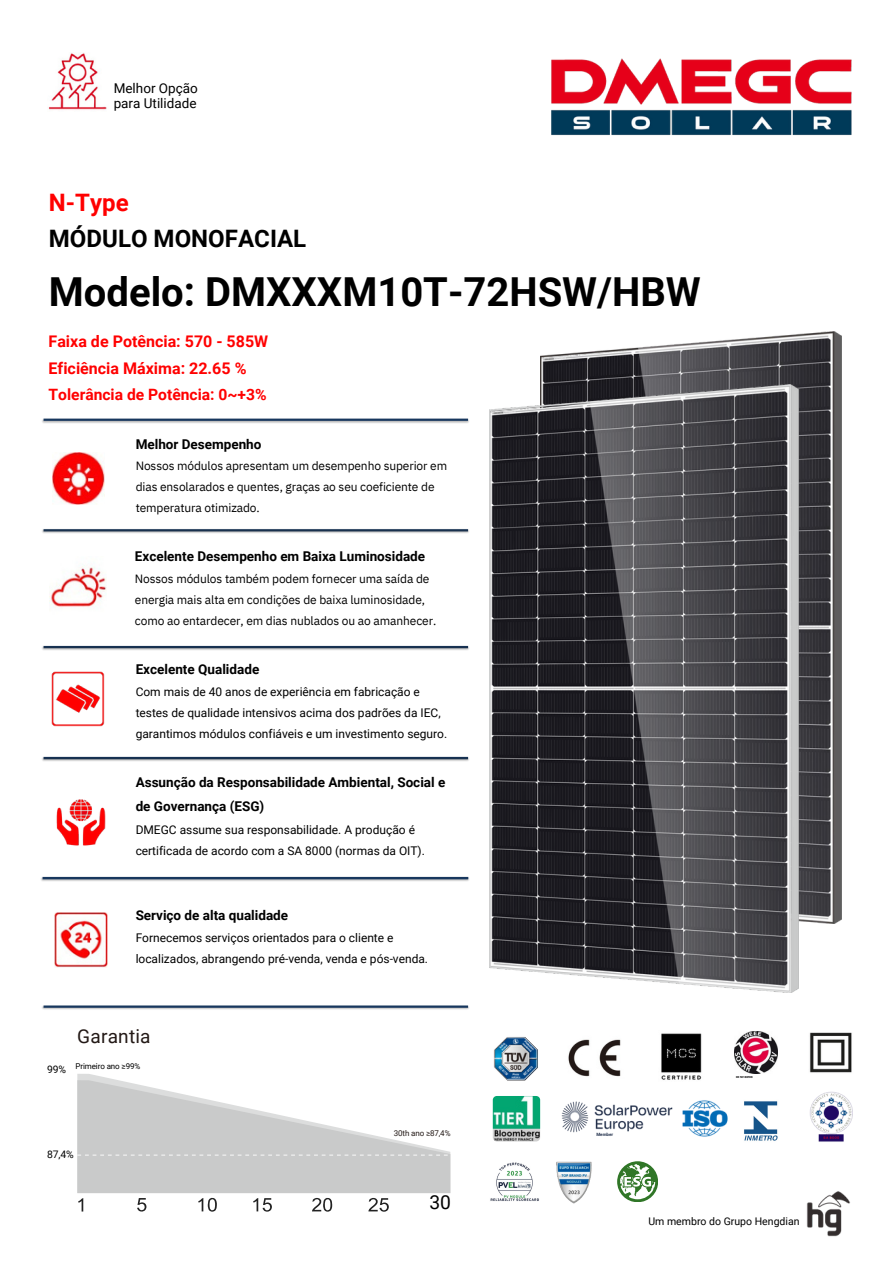
<style>
.page{position:relative;width:894px;height:1264px;background:#fff}
.page>*{position:absolute;margin:0;border:0;box-sizing:border-box;transform-origin:0 0}
.t1{font:700 39.9px "Roboto";color:#000}
.t2{font:700 24px/35.4px "Roboto";color:#000}
.t3{font:19.2px "Roboto";color:#000}
.t4{font:19.05px "Roboto";letter-spacing:.01em;color:#231916}
.t5{font:700 16.05px "Roboto";color:#f00}
.t6{font:700 15.6px "Roboto";color:#f00}
.t7{font:700 13.5px/23.7px "Roboto";color:#000}
.t8{font:13.5px/15.8px "Roboto";color:#000}
.t9{font:12px/21px "Roboto";color:#000}
.t10{font:12px/21px "IBM Plex Sans";letter-spacing:-.01em;color:#000}
.t11{font:10.5px "Roboto";color:#000}
.t12{font:10.35px "Roboto";color:#000}
.t13{font:7.95px "Roboto";letter-spacing:-.015em;color:#000}
.t14{font:7.95px "Roboto";letter-spacing:-.015em;color:#231916}
.t15{font:700 4.5px "Roboto";color:#212f4b}
.t16{font:700 2.7px "Roboto";color:#000}
.s1{color:#f00}
</style>
<div class="page">
<img style="left:551px;top:58px;width:301px;height:77px">
<img style="left:806px;top:1191px;width:44px;height:46px">
<img style="left:48px;top:53px;width:59px;height:57px">
<img style="left:540px;top:332px;width:301px;height:591px">
<img style="left:42px;top:418px;width:427px;height:5px">
<hr style="left:44px;top:418px;width:424px;height:3px;background:#17375e">
<img style="left:42px;top:529px;width:427px;height:4px">
<img style="left:42px;top:645px;width:427px;height:5px">
<img style="left:42px;top:756px;width:427px;height:5px">
<img style="left:41px;top:876px;width:428px;height:5px">
<hr style="left:43px;top:877px;width:425px;height:2px;background:#17375e">
<img style="left:56px;top:799px;width:49px;height:47px">
<img style="left:42px;top:1005px;width:427px;height:5px">
<hr style="left:44px;top:1005px;width:424px;height:2px;background:#17375e">
<img style="left:51px;top:671px;width:53px;height:55px">
<img style="left:52px;top:452px;width:52px;height:53px">
<img style="left:49px;top:564px;width:58px;height:43px">
<img style="left:489px;top:384px;width:309px;height:608px">
<img style="left:54px;top:912px;width:53px;height:55px">
<img style="left:494px;top:1037px;width:44px;height:44px">
<img style="left:568px;top:1039px;width:53px;height:38px">
<img style="left:661px;top:1033px;width:41px;height:47px">
<img style="left:734px;top:1031px;width:43px;height:42px">
<img style="left:809px;top:1032px;width:43px;height:41px">
<img style="left:561px;top:1101px;width:112px;height:32px">
<img style="left:682px;top:1100px;width:46px;height:37px">
<img style="left:810px;top:1091px;width:43px;height:51px">
<img style="left:492px;top:1095px;width:48px;height:46px;border-radius:4px">
<img style="left:744px;top:1101px;width:34px;height:40px">
<svg style="left:77px;top:1074px;width:373px;height:137px"></svg>
<img style="left:556px;top:1161px;width:36px;height:43px">
<img style="left:490px;top:1162px;width:49px;height:39px">
<svg style="left:617px;top:1161px;width:40px;height:40px"></svg>
<p class="t8" style="left:114px;top:80px;width:86px">Melhor Opção para Utilidade</p>
<p class="t2" style="left:49px;top:185px;width:259px"><span class="s1">N-Type<br></span>MÓDULO MONOFACIAL</p>
<h5 class="t1" style="left:49px;top:269px;width:653px">Modelo: DMXXXM10T-72HSW/HBW</h5>
<p class="t5" style="left:49px;top:332px;width:221px">Faixa de Potência: 570 - 585W</p>
<p class="t5" style="left:49px;top:359px;width:199px">Eficiência Máxima: 22.65 %</p>
<p class="t6" style="left:49px;top:386px;width:219px">Tolerância de Potência: 0~+3%</p>
<p class="t7" style="left:136px;top:432px;width:127px">Melhor Desempenho</p>
<h3 class="t10" style="left:136px;top:455px;width:313px">Nossos módulos apresentam um desempenho superior em dias ensolarados e quentes, graças ao seu coeficiente de temperatura otimizado.</h3>
<p class="t7" style="left:135px;top:544px;width:292px">Excelente Desempenho em Baixa Luminosidade</p>
<p class="t10" style="left:135px;top:567px;width:303px">Nossos módulos também podem fornecer uma saída de energia mais alta em condições de baixa luminosidade, como ao entardecer, em dias nublados ou ao amanhecer.</p>
<p class="t7" style="left:136px;top:657px;width:125px">Excelente Qualidade</p>
<p class="t9" style="left:136px;top:681px;width:313px">Com mais de 40 anos de experiência em fabricação e testes de qualidade intensivos acima dos padrões da IEC, garantimos módulos confiáveis e um investimento seguro.</p>
<p class="t7" style="left:136px;top:771px;width:311px">Assunção da Responsabilidade Ambiental, Social e de Governança (ESG)</p>
<h5 class="t9" style="left:136px;top:819px;width:291px">DMEGC assume sua responsabilidade. A produção é certificada de acordo com a SA 8000 (normas da OIT).</h5>
<p class="t7" style="left:136px;top:903px;width:154px">Serviço de alta qualidade</p>
<p class="t9" style="left:136px;top:927px;width:294px">Fornecemos serviços orientados para o cliente e localizados, abrangendo pré-venda, venda e pós-venda.</p>
<p class="t12" style="left:47px;top:1063px;width:20px">99%</p>
<p class="t4" style="left:77px;top:1025px;width:75px">Garantia</p>
<p class="t13" style="left:76px;top:1061px;width:66px">Primeiro ano ≥99%</p>
<p class="t12" style="left:47px;top:1148px;width:28px">87,4%</p>
<p class="t14" style="left:393px;top:1128px;width:58px">30th ano ≥87,4%</p>
<p class="t3" style="left:429px;top:1191px;width:23px">30</p>
<p class="t15" style="left:596px;top:1131px;width:18px">Member</p>
<p class="t16" style="left:735px;top:1075px;width:18px">DE 50188598</p>
<p class="t11" style="left:648px;top:1215px;width:153px">Um membro do Grupo Hengdian</p>
</div>
